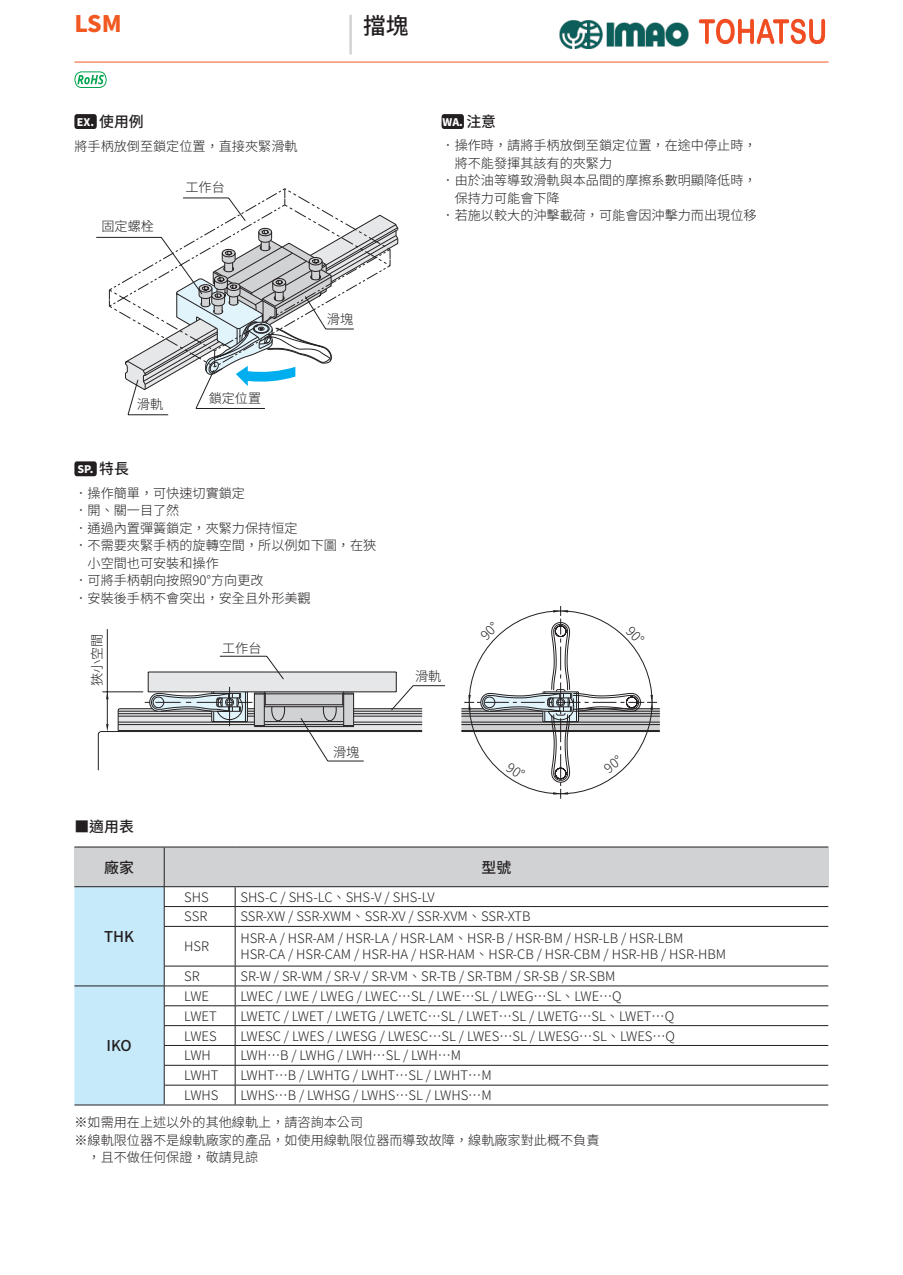
<style>
.page{position:relative;width:903px;height:1275px;background:#fff}
.page>*{position:absolute;margin:0;border:0;box-sizing:border-box;transform-origin:0 0}
.t1{font:800 22.75px "Source Han Sans TC";color:#f15921}
.t2{font:500 22.75px "Source Han Sans TC";color:#231f20}
.t3{font:500 14.88px "Source Han Sans TC";color:#231f20}
.t4{font:300 13.12px "Source Han Sans TC";color:#231f20}
.t5{font:800 10.5px "Source Han Sans TC";color:#fff}
</style>
<div class="page">
<div style="left:74px;top:71px;width:33px;height:17px;border:1px solid #00a54f;border-radius:7px"></div>
<svg style="left:77px;top:75px;width:27px;height:9px"></svg>
<div style="left:74px;top:847px;width:90px;height:40px;background:#d1d2d4"></div>
<div style="left:164px;top:847px;width:664px;height:40px;background:#d1d2d4"></div>
<hr style="left:74px;top:846px;width:90px;height:1px;background:#231f20">
<hr style="left:164px;top:846px;width:71px;height:1px;background:#231f20">
<hr style="left:235px;top:846px;width:593px;height:1px;background:#231f20">
<hr style="left:74px;top:886px;width:90px;height:1px;background:#231f20">
<hr style="left:164px;top:886px;width:71px;height:1px;background:#231f20">
<hr style="left:235px;top:886px;width:593px;height:1px;background:#231f20">
<hr style="left:164px;top:906px;width:71px;height:1px;background:#231f20">
<hr style="left:235px;top:906px;width:593px;height:1px;background:#231f20">
<hr style="left:164px;top:926px;width:71px;height:1px;background:#231f20">
<hr style="left:235px;top:926px;width:593px;height:1px;background:#231f20">
<hr style="left:164px;top:966px;width:71px;height:1px;background:#231f20">
<hr style="left:235px;top:966px;width:593px;height:1px;background:#231f20">
<hr style="left:164px;top:986px;width:71px;height:1px;background:#231f20">
<hr style="left:235px;top:986px;width:593px;height:1px;background:#231f20">
<hr style="left:164px;top:1005px;width:71px;height:1px;background:#231f20">
<hr style="left:235px;top:1005px;width:593px;height:1px;background:#231f20">
<hr style="left:164px;top:1025px;width:71px;height:1px;background:#231f20">
<hr style="left:235px;top:1025px;width:593px;height:1px;background:#231f20">
<hr style="left:164px;top:1045px;width:71px;height:1px;background:#231f20">
<hr style="left:235px;top:1045px;width:593px;height:1px;background:#231f20">
<hr style="left:164px;top:1065px;width:71px;height:1px;background:#231f20">
<hr style="left:235px;top:1065px;width:593px;height:1px;background:#231f20">
<hr style="left:164px;top:1085px;width:71px;height:1px;background:#231f20">
<hr style="left:235px;top:1085px;width:593px;height:1px;background:#231f20">
<hr style="left:164px;top:1104px;width:71px;height:1px;background:#231f20">
<hr style="left:235px;top:1104px;width:593px;height:1px;background:#231f20">
<hr style="left:164px;top:847px;width:1px;height:40px;background:#231f20">
<svg style="left:235px;top:887px;width:1px;height:39px"></svg>
<hr style="left:235px;top:927px;width:1px;height:39px;background:#231f20">
<div style="left:74px;top:887px;width:91px;height:218px;background:#c6eafa"></div>
<svg style="left:235px;top:966px;width:1px;height:138px"></svg>
<svg style="left:96px;top:236px;width:169px;height:179px"></svg>
<svg style="left:109px;top:188px;width:290px;height:203px"></svg>
<div style="left:74px;top:114px;width:23px;height:15px;background:#231f20;border-radius:3px"></div>
<div style="left:441px;top:114px;width:23px;height:15px;background:#231f20;border-radius:3px"></div>
<div style="left:74px;top:461px;width:23px;height:15px;background:#231f20;border-radius:3px"></div>
<img style="left:560px;top:20px;width:128px;height:28px">
<svg style="left:699px;top:19px;width:126px;height:25px"></svg>
<hr style="left:74px;top:62px;width:754px;height:1px;background:#f15921">
<hr style="left:349px;top:15px;width:3px;height:39px;background:#d1d2d4">
<svg style="left:97px;top:619px;width:563px;height:167px"></svg>
<p class="t1" style="left:74px;top:11px;width:49px">LSM</p>
<p class="t2" style="left:363px;top:13px;width:47px">擋塊</p>
<p class="t5" style="left:77px;top:116px;width:19px">EX.</p>
<p class="t3" style="left:99px;top:113px;width:46px">使用例</p>
<p class="t4" style="left:74px;top:139px;width:225px">將手柄放倒至鎖定位置，直接夾緊滑軌</p>
<p class="t4" style="left:101px;top:219px;width:54px">固定螺栓</p>
<p class="t4" style="left:185px;top:179px;width:41px">工作台</p>
<p class="t4" style="left:137px;top:397px;width:28px">滑軌</p>
<p class="t4" style="left:209px;top:391px;width:54px">鎖定位置</p>
<p class="t4" style="left:327px;top:311px;width:28px">滑塊</p>
<p class="t5" style="left:78px;top:463px;width:17px">SP.</p>
<p class="t3" style="left:99px;top:461px;width:31px">特長</p>
<p class="t4" style="left:74px;top:485px;width:172px">．操作簡單，可快速切實鎖定</p>
<p class="t4" style="left:74px;top:503px;width:106px">．開、關一目了然</p>
<p class="t4" style="left:74px;top:520px;width:225px">．通過內置彈簧鎖定，夾緊力保持恒定</p>
<p class="t4" style="left:74px;top:538px;width:303px">．不需要夾緊手柄的旋轉空間，所以例如下圖，在狹</p>
<p class="t4" style="left:74px;top:555px;width:146px">　小空間也可安裝和操作</p>
<p class="t4" style="left:74px;top:573px;width:191px">．可將手柄朝向按照90°方向更改</p>
<p class="t4" style="left:74px;top:590px;width:238px">．安裝後手柄不會突出，安全且外形美觀</p>
<p class="t5" style="left:442px;top:116px;width:22px">WA.</p>
<p class="t3" style="left:466px;top:113px;width:31px">注意</p>
<p class="t4" style="left:441px;top:138px;width:317px">．操作時，請將手柄放倒至鎖定位置，在途中停止時，</p>
<p class="t4" style="left:441px;top:156px;width:172px">　將不能發揮其該有的夾緊力</p>
<p class="t4" style="left:441px;top:173px;width:317px">．由於油等導致滑軌與本品間的摩擦系數明顯降低時，</p>
<p class="t4" style="left:441px;top:191px;width:120px">　保持力可能會下降</p>
<p class="t4" style="left:441px;top:208px;width:317px">．若施以較大的沖擊載荷，可能會因沖擊力而出現位移</p>
<p class="t4" style="left:90px;top:686px;width:54px;rotate:-90deg">狹小空間</p>
<p class="t3" style="left:74px;top:818px;width:61px">■適用表</p>
<p class="t4" style="left:222px;top:640px;width:41px">工作台</p>
<p class="t4" style="left:333px;top:744px;width:28px">滑塊</p>
<p class="t4" style="left:415px;top:669px;width:28px">滑軌</p>
<p class="t3" style="left:104px;top:859px;width:31px">廠家</p>
<p class="t3" style="left:481px;top:859px;width:31px">型號</p>
<p class="t3" style="left:104px;top:928px;width:31px">THK</p>
<p class="t3" style="left:107px;top:1037px;width:27px">IKO</p>
<p class="t4" style="left:184px;top:889px;width:26px">SHS</p>
<p class="t4" style="left:240px;top:889px;width:196px">SHS-C / SHS-LC、SHS-V / SHS-LV</p>
<p class="t4" style="left:184px;top:909px;width:25px">SSR</p>
<p class="t4" style="left:240px;top:909px;width:292px">SSR-XW / SSR-XWM、SSR-XV / SSR-XVM、SSR-XTB</p>
<p class="t4" style="left:184px;top:939px;width:26px">HSR</p>
<p class="t4" style="left:240px;top:931px;width:445px">HSR-A / HSR-AM / HSR-LA / HSR-LAM、HSR-B / HSR-BM / HSR-LB / HSR-LBM</p>
<p class="t4" style="left:240px;top:947px;width:487px">HSR-CA / HSR-CAM / HSR-HA / HSR-HAM、HSR-CB / HSR-CBM / HSR-HB / HSR-HBM</p>
<p class="t4" style="left:184px;top:969px;width:17px">SR</p>
<p class="t4" style="left:240px;top:969px;width:377px">SR-W / SR-WM / SR-V / SR-VM、SR-TB / SR-TBM / SR-SB / SR-SBM</p>
<p class="t4" style="left:184px;top:989px;width:26px">LWE</p>
<p class="t4" style="left:240px;top:989px;width:383px">LWEC / LWE / LWEG / LWEC…SL / LWE…SL / LWEG…SL、LWE…Q</p>
<p class="t4" style="left:184px;top:1008px;width:34px">LWET</p>
<p class="t4" style="left:240px;top:1008px;width:435px">LWETC / LWET / LWETG / LWETC…SL / LWET…SL / LWETG…SL、LWET…Q</p>
<p class="t4" style="left:184px;top:1028px;width:34px">LWES</p>
<p class="t4" style="left:240px;top:1028px;width:436px">LWESC / LWES / LWESG / LWESC…SL / LWES…SL / LWESG…SL、LWES…Q</p>
<p class="t4" style="left:184px;top:1048px;width:28px">LWH</p>
<p class="t4" style="left:240px;top:1048px;width:222px">LWH…B / LWHG / LWH…SL / LWH…M</p>
<p class="t4" style="left:184px;top:1068px;width:36px">LWHT</p>
<p class="t4" style="left:240px;top:1068px;width:253px">LWHT…B / LWHTG / LWHT…SL / LWHT…M</p>
<p class="t4" style="left:184px;top:1088px;width:36px">LWHS</p>
<p class="t4" style="left:240px;top:1088px;width:253px">LWHS…B / LWHSG / LWHS…SL / LWHS…M</p>
<p class="t4" style="left:74px;top:1115px;width:290px">※如需用在上述以外的其他線軌上，請咨詢本公司</p>
<p class="t4" style="left:74px;top:1132px;width:527px">※線軌限位器不是線軌廠家的產品，如使用線軌限位器而導致故障，線軌廠家對此概不負責</p>
<p class="t4" style="left:74px;top:1150px;width:185px">　，且不做任何保證，敬請見諒</p>
</div>
